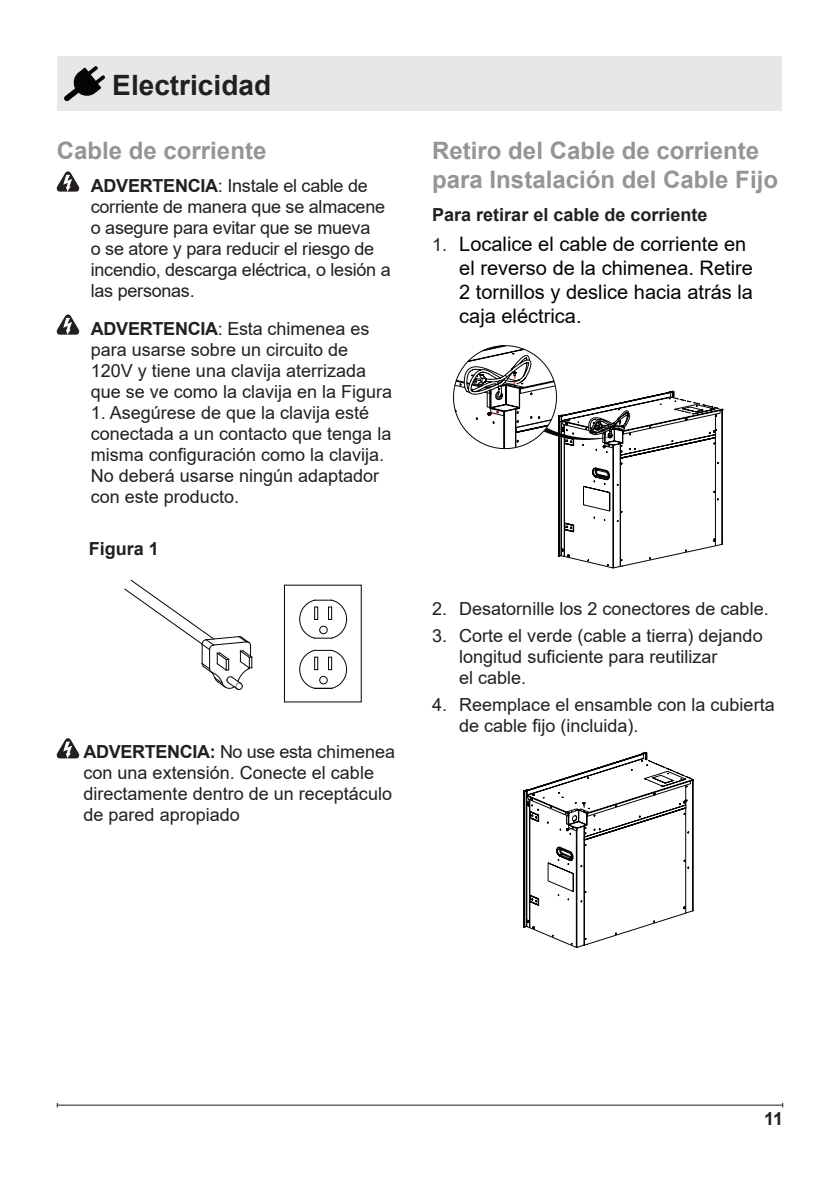
<style>
.page{position:relative;width:840px;height:1191px;background:#fff}
.page>*{position:absolute;margin:0;border:0;box-sizing:border-box;transform-origin:0 0}
.t1{font:700 28px "Arial";color:#231f20}
.t2{font:700 24px/28.8px "Arial";color:#939598}
.t3{font:20px/24px "Arial";color:#040503}
.t4{font:18px/21px "Arial";color:#231f20}
.t5{font:700 18px "Arial";color:#231f20}
.s1{font-weight:700}
.s2{font-size:18px;color:#231f20}
</style>
<div class="page">
<hr style="left:57px;top:1104px;width:725px;height:1px;background:#231f20">
<div style="left:57px;top:57px;width:724px;height:54px;background:#e6e7e9"></div>
<svg style="left:57px;top:171px;width:22px;height:21px"></svg>
<svg style="left:57px;top:314px;width:22px;height:21px"></svg>
<div style="left:284px;top:584px;width:77px;height:118px;border:1px solid #040503"></div>
<svg style="left:124px;top:579px;width:129px;height:111px"></svg>
<svg style="left:299px;top:649px;width:48px;height:40px"></svg>
<svg style="left:299px;top:599px;width:48px;height:40px"></svg>
<div style="left:328px;top:606px;width:4px;height:14px;border:1px solid #040503"></div>
<div style="left:314px;top:606px;width:4px;height:14px;border:1px solid #040503"></div>
<svg style="left:57px;top:738px;width:22px;height:20px"></svg>
<img style="left:65px;top:66px;width:39px;height:35px">
<svg style="left:453px;top:345px;width:270px;height:223px"></svg>
<svg style="left:523px;top:752px;width:171px;height:195px"></svg>
<h1 class="t1" style="left:112px;top:66px;width:160px">Electricidad</h1>
<h2 class="t2" style="left:57px;top:137px;width:211px">Cable de corriente</h2>
<p class="t4" style="left:91px;top:175px;width:301px"><span class="s1">ADVERTENCIA</span>: Instale el cable de corriente de manera que se almacene o asegure para evitar que se mueva<br>o se atore y para reducir el riesgo de incendio, descarga eléctrica, o lesión a las personas.</p>
<p class="t4" style="left:91px;top:318px;width:303px"><span class="s1">ADVERTENCIA</span>: Esta chimenea es para usarse sobre un circuito de 120V y tiene una clavija aterrizada que se ve como la clavija en la Figura</p>
<p class="t4" style="left:91px;top:402px;width:302px">1. Asegúrese de que la clavija esté conectada a un contacto que tenga la misma configuración como la clavija.<br>No deberá usarse ningún adaptador con este producto.</p>
<p class="t5" style="left:89px;top:536px;width:72px">Figura 1</p>
<p class="t4" style="left:83px;top:741px;width:313px"><span class="s1">ADVERTENCIA:</span> No use esta chimenea con una extensión. Conecte el cable directamente dentro de un receptáculo de pared apropiado</p>
<h2 class="t2" style="left:432px;top:137px;width:347px">Retiro del Cable de corriente para Instalación del Cable Fijo</h2>
<p class="t5" style="left:432px;top:202px;width:277px">Para retirar el cable de corriente</p>
<p class="t3" style="left:459px;top:232px;width:295px;text-indent:-27px"><span class="s2">1.</span> Localice el cable de corriente en el reverso de la chimenea. Retire<br>2 tornillos y deslice hacia atrás la caja eléctrica.</p>
<p class="t4" style="left:432px;top:597px;width:338px">2. Desatornille los 2 conectores de cable.</p>
<p class="t4" style="left:459px;top:624px;width:305px;text-indent:-27px">3. Corte el verde (cable a tierra) dejando longitud suficiente para reutilizar<br>el cable.</p>
<p class="t4" style="left:459px;top:693px;width:317px;text-indent:-27px">4. Reemplace el ensamble con la cubierta de cable fijo (incluida).</p>
<p class="t5" style="left:763px;top:1106px;width:21px">11</p>
</div>
